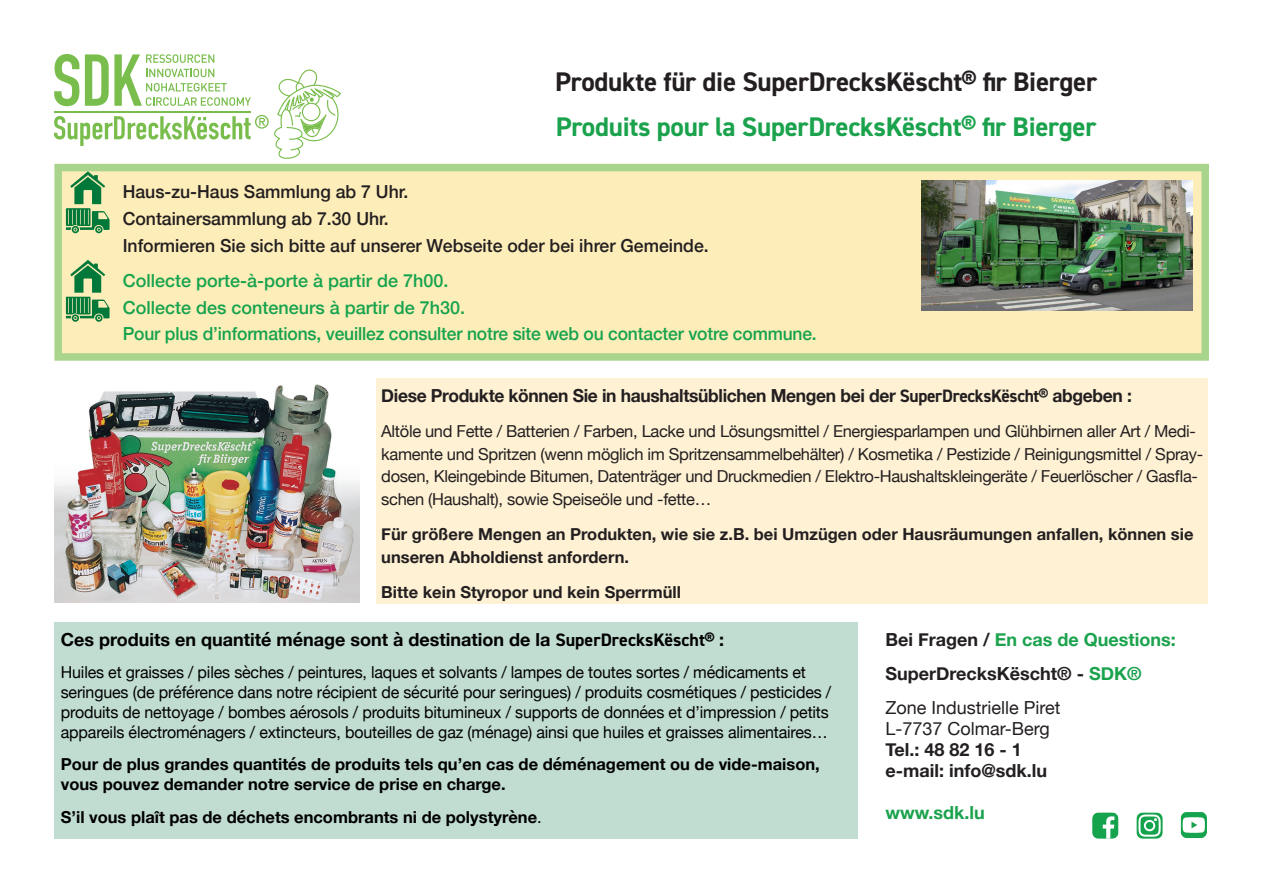
<style>
.page{position:relative;width:1263px;height:893px;background:#fff}
.page>*{position:absolute;margin:0;border:0;box-sizing:border-box;transform-origin:0 0}
.t1{font:700 27px "DIN2014";letter-spacing:-.01em;color:#231f20}
.t2{font:700 27px "DIN2014";letter-spacing:-.01em;color:#1aa24d}
.t3{font:500 18px "Helvetica Neue";letter-spacing:-.01em;color:#16a34d}
.t4{font:500 18px "Helvetica Neue";color:#231f20}
.t5{font:700 18px "Helvetica Neue";letter-spacing:-.02em;color:#231f20}
.t6{font:700 18px "Helvetica Neue";color:#000001}
.t7{font:700 18px "Helvetica Neue";color:#231f20}
.t8{font:18px "Helvetica Neue";color:#231f20}
.t9{font:700 18px "Helvetica Neue";color:#1aa24d}
.t10{font:16.5px/19.8px "Helvetica Neue";letter-spacing:-.01em;color:#000001}
.t11{font:16.5px/22.5px "Helvetica Neue";letter-spacing:-.02em;color:#231f20}
.t12{font:700 16.5px/19.8px "Helvetica Neue";color:#000001}
.t13{font:700 16.5px/22.5px "Helvetica Neue";color:#231f20}
.s1{font-family:"DIN2014"}
.s2{font-weight:400}
.s3{color:#231f20}
.s4{color:#1aa24d}
</style>
<div class="page">
<div style="left:376px;top:379px;width:832px;height:225px;background:#fef1d4"></div>
<svg style="left:54px;top:164px;width:1155px;height:197px;background:#f3eab4"></svg>
<svg style="left:54px;top:54px;width:287px;height:105px"></svg>
<img style="left:54px;top:384px;width:306px;height:219px">
<img style="left:922px;top:180px;width:270px;height:130px">
<svg style="left:1136px;top:812px;width:27px;height:27px"></svg>
<svg style="left:1092px;top:812px;width:26px;height:27px"></svg>
<svg style="left:1181px;top:812px;width:26px;height:26px"></svg>
<svg style="left:66px;top:171px;width:44px;height:62px;background:#84b57c"></svg>
<svg style="left:66px;top:260px;width:44px;height:62px;background:#85b57c"></svg>
<div style="left:54px;top:622px;width:804px;height:217px;background:#c1dcd1"></div>
<p class="t1" style="left:555px;top:63px;width:543px">Produkte für die SuperDrecksKëscht® fir Bierger</p>
<p class="t2" style="left:556px;top:109px;width:542px">Produits pour la SuperDrecksKëscht® fir Bierger</p>
<p class="t4" style="left:123px;top:177px;width:287px">Haus-zu-Haus Sammlung ab 7 Uhr.</p>
<p class="t4" style="left:123px;top:204px;width:267px">Containersammlung ab 7.30 Uhr.</p>
<p class="t4" style="left:123px;top:231px;width:587px">Informieren Sie sich bitte auf unserer Webseite oder bei ihrer Gemeinde.</p>
<p class="t3" style="left:123px;top:266px;width:327px">Collecte porte-à-porte à partir de 7h00.</p>
<p class="t3" style="left:123px;top:293px;width:344px">Collecte des conteneurs à partir de 7h30.</p>
<p class="t3" style="left:123px;top:319px;width:696px">Pour plus d’informations, veuillez consulter notre site web ou contacter votre commune.</p>
<p class="t5" style="left:381px;top:382px;width:752px">Diese Produkte können Sie in haushaltsüblichen Mengen bei der <span class="s1">SuperDrecksKëscht®</span> abgeben :</p>
<p class="t11" style="left:381px;top:421px;width:823px">Altöle und Fette / Batterien / Farben, Lacke und Lösungsmittel / Energiesparlampen und Glühbirnen aller Art / Medi&shy;kamente und Spritzen (wenn möglich im Spritzensammelbehälter) / Kosmetika / Pestizide / Reinigungsmittel / Spray&shy;dosen, Kleingebinde Bitumen, Datenträger und Druckmedien / Elektro-Haushaltskleingeräte / Feuerlöscher / Gasfla&shy;schen (Haushalt), sowie Speiseöle und -fette…</p>
<p class="t13" style="left:381px;top:523px;width:814px">Für größere Mengen an Produkten, wie sie z.B. bei Umzügen oder Hausräumungen anfallen, können sie unseren Abholdienst anfordern.</p>
<p class="t13" style="left:381px;top:581px;width:301px">Bitte kein Styropor und kein Sperrmüll</p>
<p class="t6" style="left:61px;top:625px;width:665px">Ces produits en quantité ménage sont à destination de la <span class="s1">SuperDrecksKëscht®</span> :</p>
<p class="t10" style="left:61px;top:663px;width:772px">Huiles et graisses / piles sèches / peintures, laques et solvants / lampes de toutes sortes / médicaments et seringues (de préférence dans notre récipient de sécurité pour seringues) / produits cosmétiques / pesticides / produits de nettoyage / bombes aérosols / produits bitumineux / supports de données et d’impression / petits appareils électroménagers / extincteurs, bouteilles de gaz (ménage) ainsi que huiles et graisses alimentaires…</p>
<p class="t12" style="left:61px;top:755px;width:760px">Pour de plus grandes quantités de produits tels qu’en cas de déménagement ou de vide-maison, vous pouvez demander notre service de prise en charge.</p>
<p class="t12" style="left:61px;top:807px;width:482px">S’il vous plaît pas de déchets encombrants ni de polystyrène<span class="s2">.</span></p>
<p class="t9" style="left:885px;top:626px;width:292px"><span class="s3">Bei Fragen /</span> En cas de Questions:</p>
<p class="t7" style="left:885px;top:659px;width:257px">SuperDrecksKëscht® - <span class="s4">SDK®</span></p>
<p class="t8" style="left:885px;top:694px;width:177px">Zone Industrielle Piret</p>
<p class="t8" style="left:885px;top:715px;width:166px">L-7737 Colmar-Berg</p>
<p class="t5" style="left:885px;top:735px;width:138px">Tel.: 48 82 16 - 1</p>
<p class="t7" style="left:885px;top:756px;width:163px">e-mail: info@sdk.lu</p>
<p class="t9" style="left:885px;top:798px;width:101px">www.sdk.lu</p>
</div>
